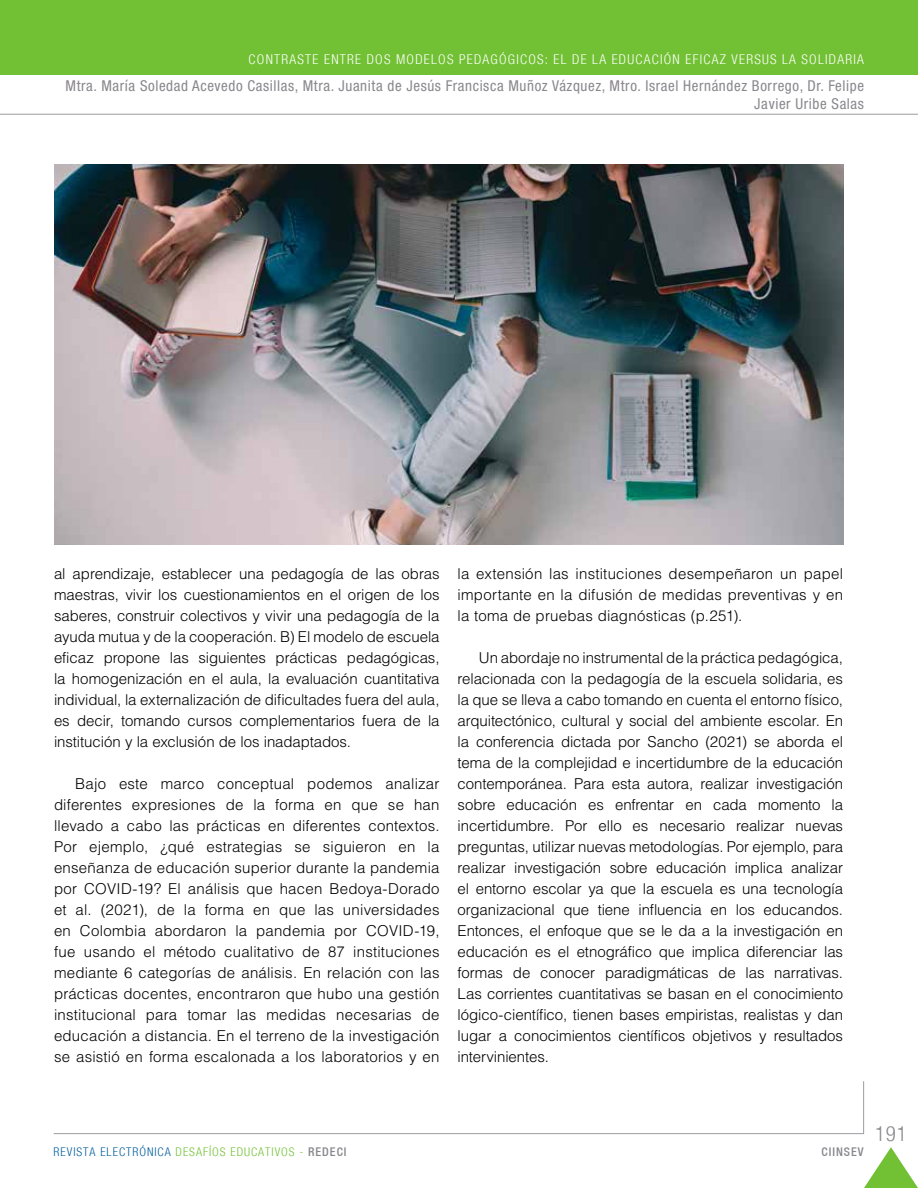
<style>
.page{position:relative;width:918px;height:1188px;background:#fff}
.page>*{position:absolute;margin:0;border:0;box-sizing:border-box;transform-origin:0 0}
.t1{font:300 condensed 21px "Helvetica Neue";color:#89878c}
.t2{font:300 15px/21px "Helvetica LT Std";color:#000;text-align:justify}
.t3{font:condensed 15px/18px "Helvetica Neue LT Std";letter-spacing:.04em;color:#89878c;text-align:right}
.t4{font:300 condensed 13.5px "Helvetica Neue";letter-spacing:.095em;color:#fff}
.t5{font:300 condensed 12px "Helvetica Neue";letter-spacing:.08em;color:#72c134}
.t6{font:500 condensed 12px "Helvetica 67";letter-spacing:.08em;color:#89878c}
.s1{color:#005d9c}
.s2{font-family:"Helvetica 67";font-weight:500;color:#89878c}
</style>
<div class="page">
<img style="left:54px;top:165px;width:789px;height:380px">
<div style="left:0;top:0;width:918px;height:75px;background:#72c134"></div>
<hr style="left:0;top:114px;width:918px;height:1px;background:#9c9ba0">
<svg style="left:53px;top:1081px;width:811px;height:53px"></svg>
<svg style="left:864px;top:1147px;width:54px;height:41px"></svg>
<p class="t4" style="left:249px;top:52px;width:617px">CONTRASTE ENTRE DOS MODELOS PEDAGÓGICOS: EL DE LA EDUCACIÓN EFICAZ VERSUS LA SOLIDARIA</p>
<p class="t3" style="left:66px;top:77px;width:800px">Mtra. María Soledad Acevedo Casillas, Mtra. Juanita de Jesús Francisca Muñoz Vázquez, Mtro. Israel Hernández Borrego, Dr. Felipe<br>Javier Uribe Salas</p>
<p class="t2" style="left:54px;top:563px;width:387px">al aprendizaje, establecer una pedagogía de las obras maestras, vivir los cuestionamientos en el origen de los saberes, construir colectivos y vivir una pedagogía de la ayuda mutua y de la cooperación. B) El modelo de escuela eficaz propone las siguientes prácticas pedagógicas, la homogenización en el aula, la evaluación cuantitativa individual, la externalización de dificultades fuera del aula, es decir, tomando cursos complementarios fuera de la institución y la exclusión de los inadaptados.</p>
<p class="t2" style="left:54px;top:773px;width:387px;text-indent:21px">Bajo este marco conceptual podemos analizar diferentes expresiones de la forma en que se han llevado a cabo las prácticas en diferentes contextos.<br>Por ejemplo, ¿qué estrategias se siguieron en la enseñanza de educación superior durante la pandemia por COVID-19? El análisis que hacen Bedoya-Dorado et al. (2021), de la forma en que las universidades en Colombia abordaron la pandemia por COVID-19, fue usando el método cualitativo de 87 instituciones mediante 6 categorías de análisis. En relación con las prácticas docentes, encontraron que hubo una gestión institucional para tomar las medidas necesarias de educación a distancia. En el terreno de la investigación se asistió en forma escalonada a los laboratorios y en</p>
<p class="t2" style="left:458px;top:563px;width:387px">la extensión las instituciones desempeñaron un papel importante en la difusión de medidas preventivas y en la toma de pruebas diagnósticas (p.251).</p>
<p class="t2" style="left:458px;top:647px;width:387px;text-indent:21px">Un abordaje no instrumental de la práctica pedagógica, relacionada con la pedagogía de la escuela solidaria, es la que se lleva a cabo tomando en cuenta el entorno físico, arquitectónico, cultural y social del ambiente escolar. En la conferencia dictada por Sancho (2021) se aborda el tema de la complejidad e incertidumbre de la educación contemporánea. Para esta autora, realizar investigación sobre educación es enfrentar en cada momento la incertidumbre. Por ello es necesario realizar nuevas preguntas, utilizar nuevas metodologías. Por ejemplo, para realizar investigación sobre educación implica analizar el entorno escolar ya que la escuela es una tecnología organizacional que tiene influencia en los educandos.<br>Entonces, el enfoque que se le da a la investigación en educación es el etnográfico que implica diferenciar las formas de conocer paradigmáticas de las narrativas.<br>Las corrientes cuantitativas se basan en el conocimiento lógico-científico, tienen bases empiristas, realistas y dan lugar a conocimientos científicos objetivos y resultados intervinientes.</p>
<p class="t5" style="left:54px;top:1145px;width:294px"><span class="s1">REVISTA ELECTRÓNICA</span> DESAFÍOS EDUCATIVOS - <span class="s2">REDECI</span></p>
<p class="t6" style="left:822px;top:1144px;width:43px">CIINSEV</p>
<h1 class="t1" style="left:875px;top:1121px;width:33px">191</h1>
</div>
